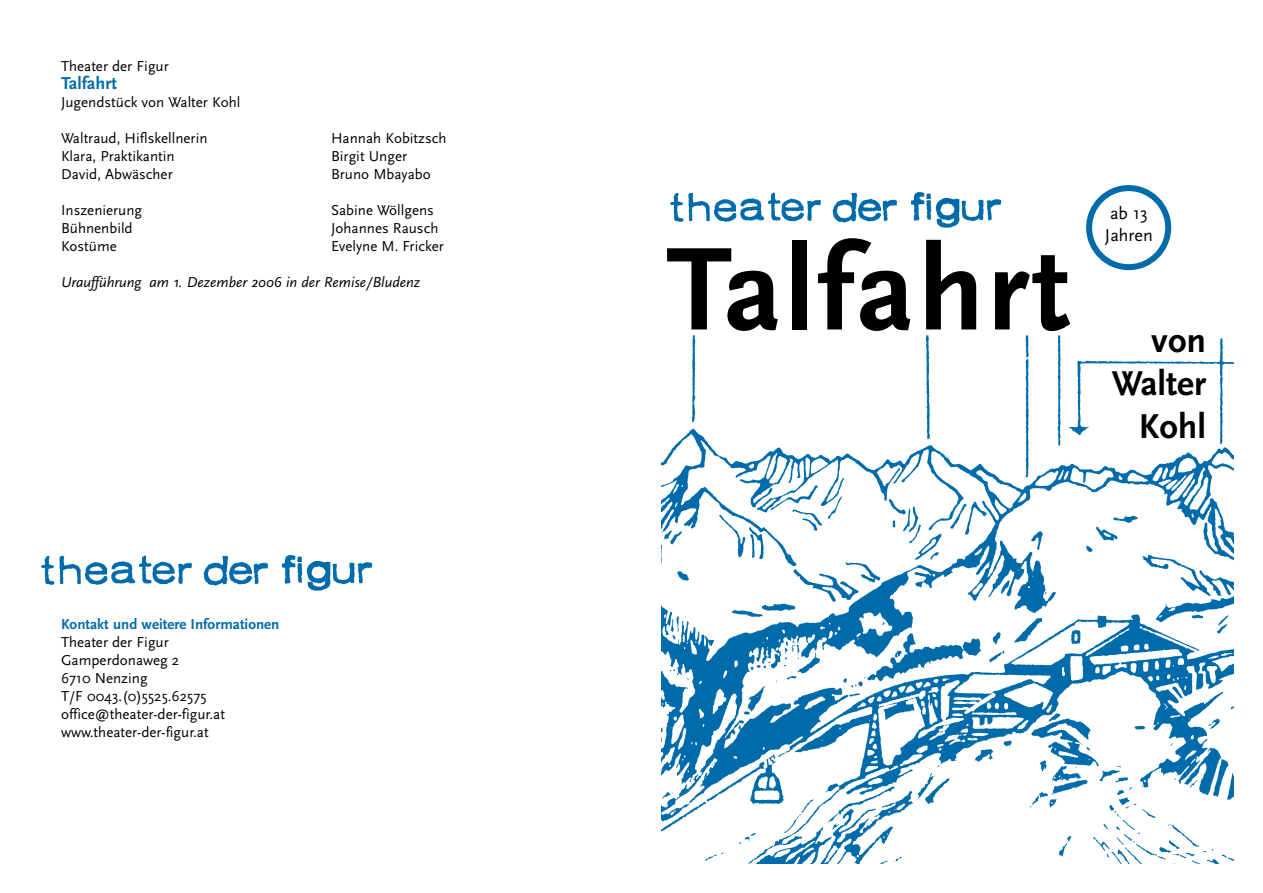
<style>
.page{position:relative;width:1263px;height:893px;background:#fff}
.page>*{position:absolute;margin:0;border:0;box-sizing:border-box;transform-origin:0 0}
.t1{font:700 123px "Scala Sans";letter-spacing:.025em;color:#000}
.t2{font:700 36px/43.2px "Scala Sans";color:#000;text-align:right}
.t3{font:18px/21.6px "Scala Sans";color:#000}
.t4{font:700 18px "Scala Sans";color:#006bab}
.t5{font:15px/18px "Scala Sans";color:#000}
.t6{font:italic 15px "Scala Sans";color:#000}
.t7{font:700 15px "Scala Sans";color:#006bab}
</style>
<div class="page">
<img style="left:661px;top:335px;width:572px;height:528px">
<img style="left:41px;top:555px;width:332px;height:36px">
<img style="left:670px;top:192px;width:332px;height:36px">
<div style="left:1086px;top:185px;width:85px;height:85px;border:6px solid #006bab;border-radius:50%"></div>
<p class="t5" style="left:61px;top:57px;width:109px">Theater der Figur</p>
<p class="t4" style="left:61px;top:73px;width:57px">Talfahrt</p>
<p class="t5" style="left:61px;top:93px;width:181px">Jugendstück von Walter Kohl</p>
<p class="t5" style="left:61px;top:129px;width:148px">Waltraud, Hiflskellnerin</p>
<p class="t5" style="left:331px;top:129px;width:117px">Hannah Kobitzsch</p>
<p class="t5" style="left:61px;top:147px;width:115px">Klara, Praktikantin</p>
<p class="t5" style="left:331px;top:147px;width:78px">Birgit Unger</p>
<p class="t5" style="left:61px;top:165px;width:113px">David, Abwäscher</p>
<p class="t5" style="left:331px;top:165px;width:101px">Bruno Mbayabo</p>
<p class="t5" style="left:61px;top:201px;width:83px">Inszenierung</p>
<p class="t5" style="left:331px;top:201px;width:104px">Sabine Wöllgens</p>
<p class="t5" style="left:61px;top:219px;width:73px">Bühnenbild</p>
<p class="t5" style="left:331px;top:219px;width:109px">Johannes Rausch</p>
<p class="t5" style="left:61px;top:237px;width:57px">Kostüme</p>
<p class="t5" style="left:331px;top:237px;width:114px">Evelyne M. Fricker</p>
<p class="t6" style="left:61px;top:274px;width:361px">Uraufführung am 1. Dezember 2006 in der Remise/Bludenz</p>
<p class="t7" style="left:61px;top:616px;width:220px">Kontakt und weitere Informationen</p>
<p class="t5" style="left:61px;top:633px;width:165px">Theater der Figur<br>Gamperdonaweg 2<br>6710 Nenzing<br>T/F 0043.(0)5525.62575 office@theater-der-figur.at www.theater-der-figur.at</p>
<h1 class="t1" style="left:666px;top:223px;width:405px">Talfahrt</h1>
<p class="t3" style="left:1105px;top:203px;width:49px">ab 13<br>Jahren</p>
<h2 class="t2" style="left:1112px;top:320px;width:96px">von<br>Walter<br>Kohl</h2>
</div>
